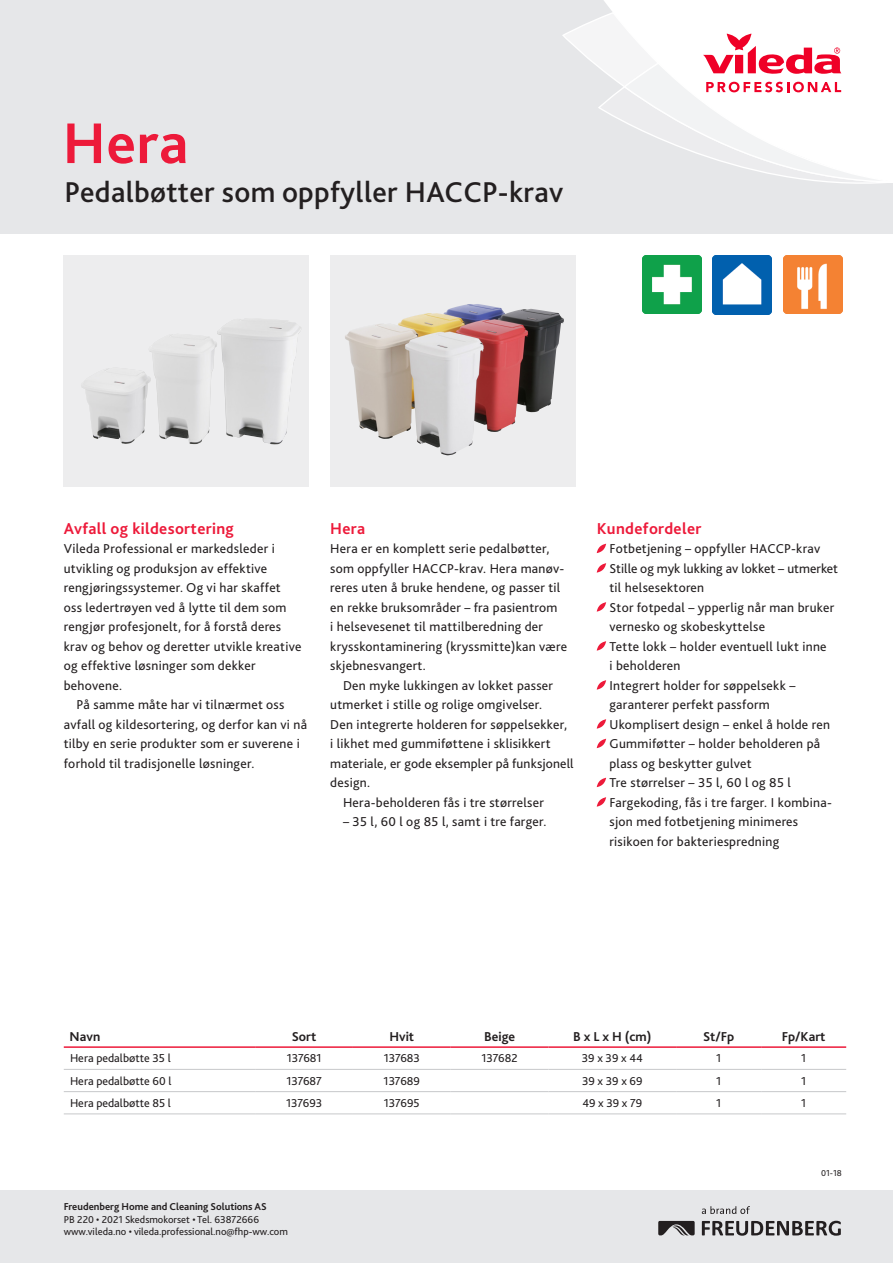
<style>
.page{position:relative;width:893px;height:1263px;background:#fff}
.page>*{position:absolute;margin:0;border:0;box-sizing:border-box;transform-origin:0 0}
.Headline{font:700 60px "Bliss 2";color:#ed1a3a}
.Subline{font:500 30px "Bliss 2";letter-spacing:.01em;color:#231f20}
.Copy_cross_heading{font:700 16.5px "Bliss 2";letter-spacing:.02em;color:#ed1a3a}
.Copy_text{font:13.5px/19.5px "Bliss 2";letter-spacing:.02em;color:#231f20}
.Bullet_wings{font:13.5px/19.5px "Bliss 2";letter-spacing:.02em;color:#231f20}
.Copy_text_Indent{font:13.5px/19.5px "Bliss 2";letter-spacing:.02em;color:#231f20}
.Bullet_wings-2{font:13.5px/19.5px "Bliss 2";color:#231f20}
.Tabell_rubrik{font:700 13.5px "Bliss 2";color:#231f20}
.Tabell_content{font:12px "Bliss 2";color:#231f20}
.Footer_contact_detai{font:10.5px "Bliss 2";color:#231f20}
.Footer_contact_Viled{font:700 10.5px "Bliss 2";color:#231f20}
.t1{font:9px "Bliss 2";color:#231f20}
</style>
<div class="page">
<div style="left:0;top:0;width:893px;height:234px;background:#e6e7e9"></div>
<div style="left:604px;top:0;width:289px;height:11px;background:#fff"></div>
<svg style="left:562px;top:11px;width:331px;height:173px"></svg>
<div style="left:0;top:1191px;width:893px;height:72px;background:#e6e7e9"></div>
<svg style="left:702px;top:1221px;width:139px;height:15px"></svg>
<svg style="left:658px;top:1221px;width:37px;height:14px"></svg>
<svg style="left:702px;top:1206px;width:48px;height:8px"></svg>
<svg style="left:330px;top:255px;width:245px;height:231px;background:#d6cbcd"></svg>
<img style="left:345px;top:304px;width:146px;height:152px">
<div style="left:64px;top:255px;width:245px;height:232px;background:#ededee"></div>
<img style="left:86px;top:319px;width:215px;height:126px">
<img style="left:783px;top:255px;width:59px;height:59px">
<img style="left:713px;top:255px;width:59px;height:59px">
<img style="left:642px;top:255px;width:59px;height:59px">
<svg style="left:597px;top:544px;width:9px;height:9px"></svg>
<svg style="left:597px;top:563px;width:9px;height:10px"></svg>
<svg style="left:597px;top:602px;width:9px;height:10px"></svg>
<svg style="left:597px;top:641px;width:9px;height:10px"></svg>
<svg style="left:597px;top:680px;width:9px;height:10px"></svg>
<svg style="left:597px;top:719px;width:9px;height:10px"></svg>
<svg style="left:597px;top:739px;width:9px;height:9px"></svg>
<svg style="left:597px;top:778px;width:9px;height:9px"></svg>
<svg style="left:597px;top:797px;width:9px;height:10px"></svg>
<hr style="left:64px;top:1046px;width:191px;height:2px;background:#ed1a3a">
<hr style="left:255px;top:1046px;width:98px;height:2px;background:#ed1a3a">
<hr style="left:353px;top:1046px;width:98px;height:2px;background:#ed1a3a">
<hr style="left:451px;top:1046px;width:98px;height:2px;background:#ed1a3a">
<hr style="left:549px;top:1046px;width:127px;height:2px;background:#ed1a3a">
<hr style="left:676px;top:1046px;width:85px;height:2px;background:#ed1a3a">
<hr style="left:761px;top:1046px;width:85px;height:2px;background:#ed1a3a">
<hr style="left:64px;top:1069px;width:191px;height:1px;background:#c7c8ca">
<hr style="left:255px;top:1069px;width:98px;height:1px;background:#c7c8ca">
<hr style="left:64px;top:1091px;width:191px;height:1px;background:#c7c8ca">
<hr style="left:255px;top:1091px;width:98px;height:1px;background:#c7c8ca">
<hr style="left:64px;top:1113px;width:191px;height:1px;background:#c7c8ca">
<hr style="left:255px;top:1113px;width:98px;height:1px;background:#c7c8ca">
<hr style="left:353px;top:1069px;width:98px;height:1px;background:#c7c8ca">
<hr style="left:451px;top:1069px;width:98px;height:1px;background:#c7c8ca">
<hr style="left:549px;top:1069px;width:127px;height:1px;background:#c7c8ca">
<hr style="left:676px;top:1069px;width:85px;height:1px;background:#c7c8ca">
<hr style="left:761px;top:1069px;width:85px;height:1px;background:#c7c8ca">
<hr style="left:353px;top:1091px;width:98px;height:1px;background:#c7c8ca">
<hr style="left:451px;top:1091px;width:98px;height:1px;background:#c7c8ca">
<hr style="left:549px;top:1091px;width:127px;height:1px;background:#c7c8ca">
<hr style="left:676px;top:1091px;width:85px;height:1px;background:#c7c8ca">
<hr style="left:761px;top:1091px;width:85px;height:1px;background:#c7c8ca">
<hr style="left:353px;top:1113px;width:98px;height:1px;background:#c7c8ca">
<hr style="left:451px;top:1113px;width:98px;height:1px;background:#c7c8ca">
<hr style="left:549px;top:1113px;width:127px;height:1px;background:#c7c8ca">
<hr style="left:676px;top:1113px;width:85px;height:1px;background:#c7c8ca">
<hr style="left:761px;top:1113px;width:85px;height:1px;background:#c7c8ca">
<p class="Headline" style="left:63px;top:106px;width:128px">Hera</p>
<p class="Subline" style="left:65px;top:173px;width:500px">Pedalbøtter som oppfyller HACCP-krav</p>
<p class="Copy_cross_heading" style="left:64px;top:518px;width:172px">Avfall og kildesortering</p>
<p class="Copy_text" style="left:64px;top:539px;width:239px">Vileda Professional er markedsleder i utvikling og produksjon av effektive rengjøringssystemer. Og vi har skaffet oss ledertrøyen ved å lytte til dem som rengjør profesjonelt, for å forstå deres krav og behov og deretter utvikle kreative og effektive løsninger som dekker behovene.</p>
<p class="Copy_text_Indent" style="left:64px;top:695px;width:245px;text-indent:13px">På samme måte har vi tilnærmet oss avfall og kildesortering, og derfor kan vi nå tilby en serie produkter som er suverene i forhold til tradisjonelle løsninger.</p>
<p class="Copy_cross_heading" style="left:330px;top:518px;width:37px">Hera</p>
<p class="Copy_text" style="left:330px;top:539px;width:238px">Hera er en komplett serie pedalbøtter, som oppfyller HACCP-krav. Hera manøv&shy;reres uten å bruke hendene, og passer til en rekke bruksområder – fra pasientrom<br>i helsevesenet til mattilberedning der krysskontaminering (kryssmitte)kan være skjebnesvangert.</p>
<p class="Copy_text_Indent" style="left:330px;top:675px;width:245px;text-indent:13px">Den myke lukkingen av lokket passer utmerket i stille og rolige omgivelser.<br>Den integrerte holderen for søppelsekker,<br>i likhet med gummiføttene i sklisikkert materiale, er gode eksempler på funksjonell design.</p>
<p class="Copy_text_Indent" style="left:343px;top:792px;width:202px">Hera-beholderen fås i tre størrelser</p>
<p class="Copy_text_Indent" style="left:343px;top:812px;width:205px">– 35 l, 60 l og 85 l, samt i tre farger.</p>
<p class="Copy_cross_heading" style="left:597px;top:518px;width:106px">Kundefordeler</p>
<p class="Bullet_wings" style="left:609px;top:539px;width:212px">Fotbetjening – oppfyller HACCP-krav</p>
<p class="Bullet_wings-2" style="left:609px;top:558px;width:230px">Stille og myk lukking av lokket – utmerket til helsesektoren</p>
<p class="Bullet_wings" style="left:609px;top:597px;width:226px">Stor fotpedal – ypperlig når man bruker vernesko og skobeskyttelse</p>
<p class="Bullet_wings" style="left:609px;top:636px;width:219px">Tette lokk – holder eventuell lukt inne i beholderen</p>
<p class="Bullet_wings" style="left:609px;top:675px;width:187px">Integrert holder for søppelsekk – garanterer perfekt passform</p>
<p class="Bullet_wings" style="left:609px;top:714px;width:222px">Ukomplisert design – enkel å holde ren</p>
<p class="Bullet_wings" style="left:609px;top:734px;width:212px">Gummiføtter – holder beholderen på plass og beskytter gulvet</p>
<p class="Bullet_wings" style="left:609px;top:773px;width:183px">Tre størrelser – 35 l, 60 l og 85 l</p>
<p class="Bullet_wings" style="left:609px;top:792px;width:224px">Fargekoding, fås i tre farger. I kombina&shy;sjon med fotbetjening minimeres risikoen for bakteriespredning</p>
<p class="Tabell_rubrik" style="left:70px;top:1028px;width:32px">Navn</p>
<p class="Tabell_rubrik" style="left:292px;top:1028px;width:26px">Sort</p>
<p class="Tabell_rubrik" style="left:389px;top:1028px;width:26px">Hvit</p>
<p class="Tabell_rubrik" style="left:484px;top:1028px;width:32px">Beige</p>
<p class="Tabell_rubrik" style="left:573px;top:1028px;width:80px">B x L x H (cm)</p>
<p class="Tabell_rubrik" style="left:703px;top:1028px;width:33px">St/Fp</p>
<p class="Tabell_rubrik" style="left:782px;top:1028px;width:45px">Fp/Kart</p>
<p class="Tabell_content" style="left:70px;top:1051px;width:102px">Hera pedalbøtte 35 l</p>
<p class="Tabell_content" style="left:287px;top:1051px;width:36px">137681</p>
<p class="Tabell_content" style="left:384px;top:1051px;width:38px">137683</p>
<p class="Tabell_content" style="left:482px;top:1051px;width:38px">137682</p>
<p class="Tabell_content" style="left:582px;top:1051px;width:62px">39 x 39 x 44</p>
<p class="Tabell_content" style="left:716px;top:1051px;width:7px">1</p>
<p class="Tabell_content" style="left:801px;top:1051px;width:6px">1</p>
<p class="Tabell_content" style="left:70px;top:1073px;width:103px">Hera pedalbøtte 60 l</p>
<p class="Tabell_content" style="left:286px;top:1073px;width:37px">137687</p>
<p class="Tabell_content" style="left:384px;top:1073px;width:38px">137689</p>
<p class="Tabell_content" style="left:582px;top:1073px;width:62px">39 x 39 x 69</p>
<p class="Tabell_content" style="left:716px;top:1073px;width:7px">1</p>
<p class="Tabell_content" style="left:801px;top:1073px;width:7px">1</p>
<p class="Tabell_content" style="left:70px;top:1095px;width:103px">Hera pedalbøtte 85 l</p>
<p class="Tabell_content" style="left:286px;top:1095px;width:38px">137693</p>
<p class="Tabell_content" style="left:384px;top:1095px;width:37px">137695</p>
<p class="Tabell_content" style="left:582px;top:1095px;width:62px">49 x 39 x 79</p>
<p class="Tabell_content" style="left:716px;top:1095px;width:7px">1</p>
<p class="Tabell_content" style="left:801px;top:1095px;width:6px">1</p>
<p class="Footer_contact_Viled" style="left:64px;top:1200px;width:204px">Freudenberg Home and Cleaning Solutions AS</p>
<p class="Footer_contact_detai" style="left:64px;top:1212px;width:197px">PB 220 • 2021 Skedsmokorset • Tel. 63872666</p>
<p class="Footer_contact_detai" style="left:64px;top:1225px;width:226px">www.vileda.no • vileda.professional.no@fhp-ww.com</p>
<p class="t1" style="left:821px;top:1167px;width:22px">01-18</p>
</div>
